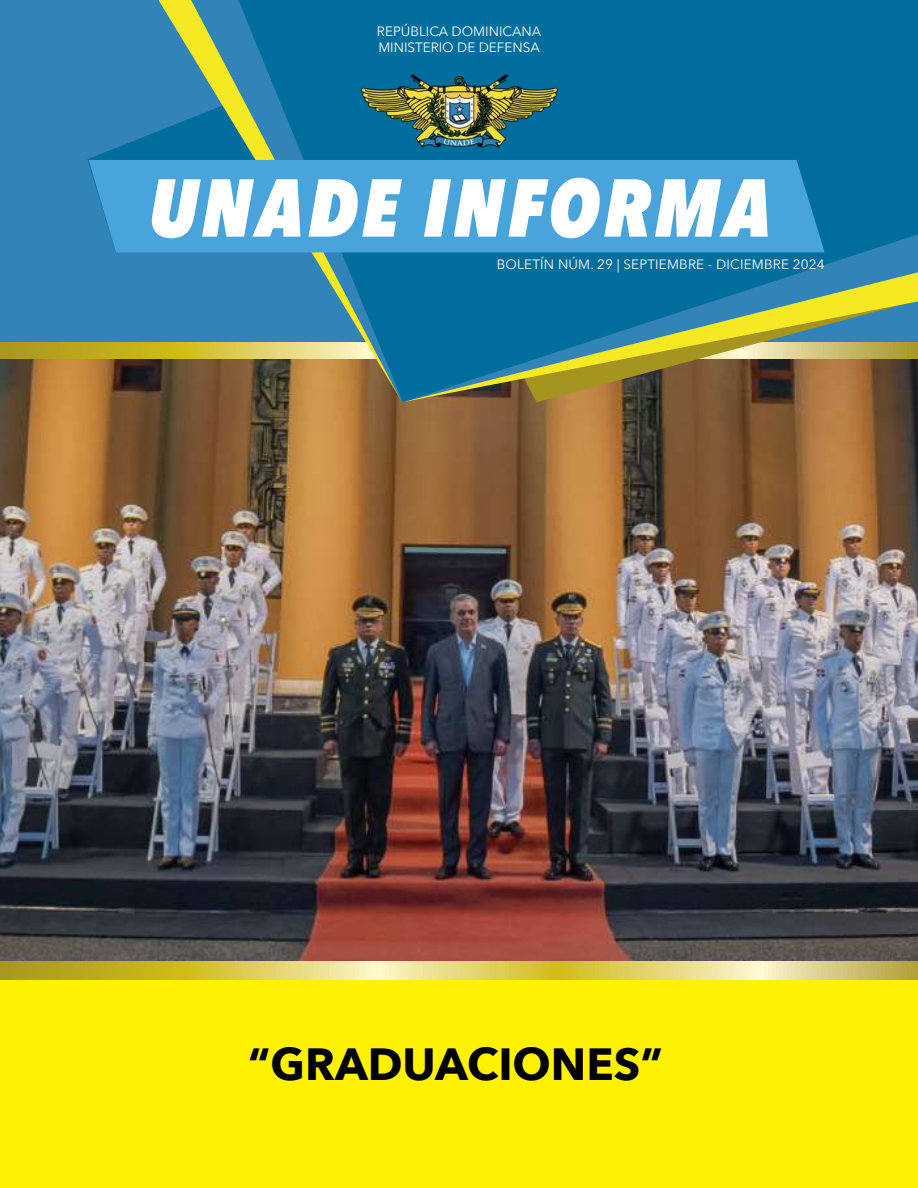
<style>
.page{position:relative;width:918px;height:1188px;background:#fff}
.page>*{position:absolute;margin:0;border:0;box-sizing:border-box;transform-origin:0 0}
.t1{font:italic 800 81px "Avenir Next Condensed";letter-spacing:.05em;color:#fff}
.t2{font:700 45px "Avenir Next";color:#000}
.t3{font:13.5px/16.2px "Avenir Next";color:#fff}
</style>
<div class="page">
<img style="left:0;top:359px;width:918px;height:603px">
<svg style="left:0;top:341px;width:159px;height:18px;background:#b1a525"></svg>
<div style="left:0;top:972px;width:918px;height:216px;background:#fff200"></div>
<svg style="left:0;top:962px;width:918px;height:17px;background:#dacb65"></svg>
<div style="left:0;top:0;width:918px;height:341px;background:#3284b8"></div>
<svg style="left:87px;top:131px;width:72px;height:33px;fill:#0671a0"></svg>
<svg style="left:159px;top:0;width:32px;height:402px"></svg>
<svg style="left:191px;top:0;width:47px;height:402px"></svg>
<svg style="left:238px;top:0;width:680px;height:402px;background:#29788c"></svg>
<div style="left:89px;top:160px;width:736px;height:92px;background:#48a4db"></div>
<img style="left:359px;top:72px;width:200px;height:78px">
<p class="t3" style="left:377px;top:23px;width:166px">REPÚBLICA DOMINICANA<br>MINISTERIO DE DEFENSA</p>
<h1 class="t1" style="left:149px;top:157px;width:623px">UNADE INFORMA</h1>
<p class="t3" style="left:497px;top:256px;width:329px">BOLETÍN NÚM. 29 | SEPTIEMBRE - DICIEMBRE 2024</p>
<h2 class="t2" style="left:248px;top:1025px;width:417px">“GRADUACIONES”</h2>
</div>
